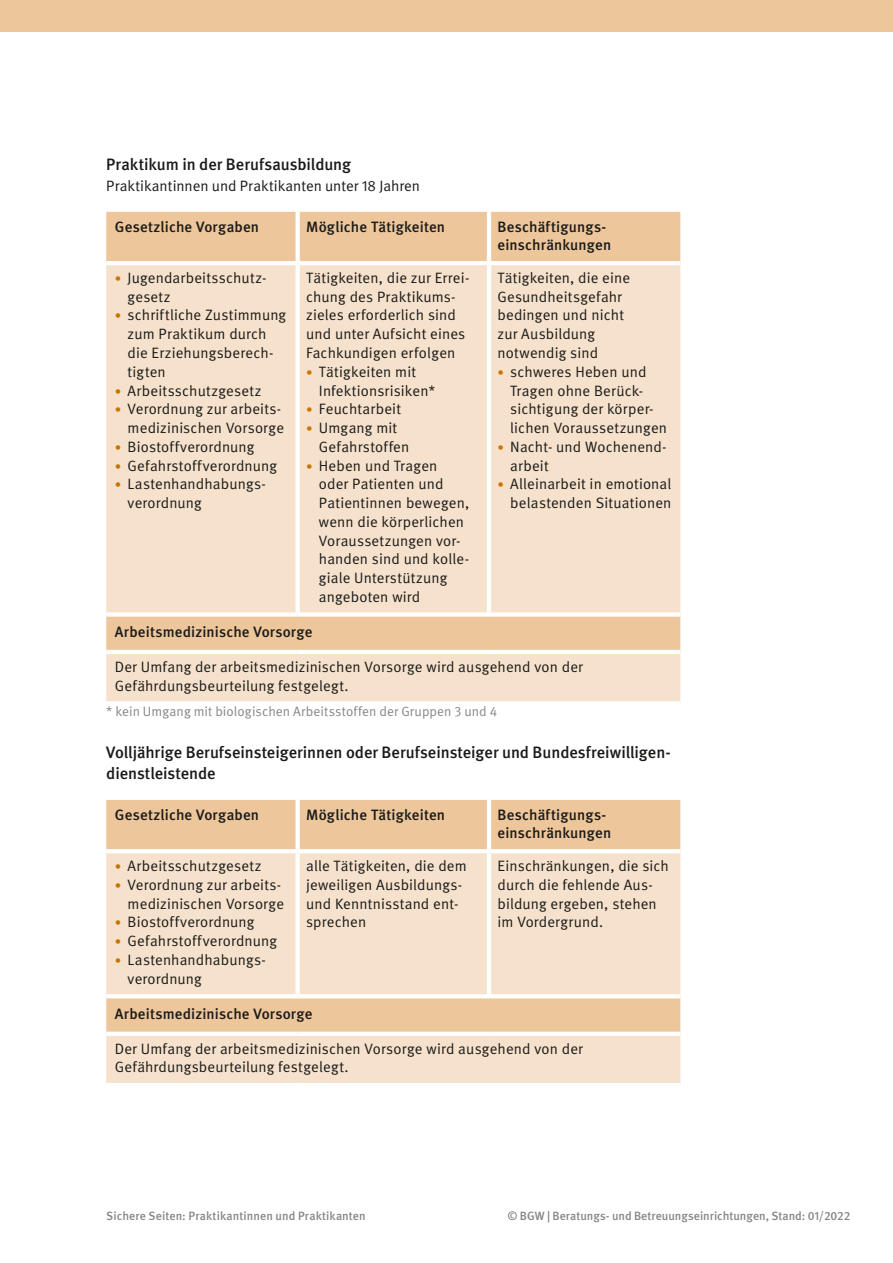
<style>
.page{position:relative;width:893px;height:1263px;background:#fff}
.page>*{position:absolute;margin:0;border:0;box-sizing:border-box;transform-origin:0 0}
.t1{font:500 16.5px/21px "DGUV Meta";color:#1a1a18}
.t2{font:15px/18.8px "DGUV Meta";letter-spacing:.01em;color:#1a1a18}
.t3{font:500 15px/18.8px "DGUV Meta";letter-spacing:.01em;color:#1a1a18}
.t4{font:13.5px "DGUV Meta";letter-spacing:.005em;color:#878786}
.t5{font:500 12px "DGUV Meta";letter-spacing:.005em;color:#878786}
.s1{font-size:12.75px;color:#cc7300}
</style>
<div class="page">
<div style="left:0;top:0;width:893px;height:32px;background:#edc69b"></div>
<div style="left:106px;top:212px;width:574px;height:49px;background:#edc69b"></div>
<svg style="left:106px;top:265px;width:574px;height:436px;fill:#f6e2cc"></svg>
<svg style="left:296px;top:212px;width:4px;height:49px"></svg>
<hr style="left:487px;top:212px;width:4px;height:49px;background:#fff">
<hr style="left:296px;top:265px;width:4px;height:347px;background:#fff">
<hr style="left:487px;top:265px;width:4px;height:347px;background:#fff">
<div style="left:106px;top:612px;width:192px;height:5px;background:#fff"></div>
<div style="left:298px;top:612px;width:191px;height:5px;background:#fff"></div>
<div style="left:489px;top:612px;width:191px;height:5px;background:#fff"></div>
<hr style="left:106px;top:650px;width:192px;height:4px;background:#fff">
<hr style="left:298px;top:650px;width:191px;height:4px;background:#fff">
<hr style="left:489px;top:650px;width:191px;height:4px;background:#fff">
<div style="left:106px;top:800px;width:574px;height:49px;background:#edc69b"></div>
<svg style="left:106px;top:853px;width:574px;height:230px;fill:#f6e2cc"></svg>
<svg style="left:296px;top:800px;width:4px;height:49px"></svg>
<hr style="left:487px;top:800px;width:4px;height:49px;background:#fff">
<hr style="left:296px;top:853px;width:4px;height:141px;background:#fff">
<hr style="left:487px;top:853px;width:4px;height:141px;background:#fff">
<hr style="left:106px;top:994px;width:192px;height:4px;background:#fff">
<hr style="left:298px;top:994px;width:191px;height:4px;background:#fff">
<hr style="left:489px;top:994px;width:191px;height:4px;background:#fff">
<div style="left:106px;top:1031px;width:192px;height:5px;background:#fff"></div>
<div style="left:298px;top:1031px;width:191px;height:5px;background:#fff"></div>
<div style="left:489px;top:1031px;width:191px;height:5px;background:#fff"></div>
<p class="t1" style="left:106px;top:154px;width:246px">Praktikum in der Berufsausbildung</p>
<p class="t2" style="left:106px;top:177px;width:315px">Praktikantinnen und Praktikanten unter 18 Jahren</p>
<p class="t3" style="left:115px;top:218px;width:146px">Gesetzliche Vorgaben</p>
<p class="t3" style="left:306px;top:218px;width:140px">Mögliche Tätigkeiten</p>
<p class="t3" style="left:497px;top:218px;width:115px">Beschäftigungs&shy;einschränkungen</p>
<p class="t2" style="left:128px;top:269px;width:139px;text-indent:-13px"><span class="s1">•</span> Jugendarbeitsschutz&shy;gesetz</p>
<p class="t2" style="left:128px;top:306px;width:160px;text-indent:-13px"><span class="s1">•</span> schriftliche Zustimmung zum Praktikum durch die Erziehungsberech&shy;tigten</p>
<p class="t2" style="left:115px;top:381px;width:148px"><span class="s1">•</span> Arbeitsschutzgesetz</p>
<p class="t2" style="left:115px;top:400px;width:171px;text-align:right"><span class="s1">•</span> Verordnung zur arbeits&shy;medizinischen Vorsorge</p>
<p class="t2" style="left:115px;top:437px;width:141px"><span class="s1">•</span> Biostoffverordnung</p>
<p class="t2" style="left:115px;top:456px;width:164px"><span class="s1">•</span> Gefahrstoffverordnung</p>
<p class="t2" style="left:128px;top:475px;width:138px;text-indent:-13px"><span class="s1">•</span> Lastenhandhabungs&shy;verordnung</p>
<p class="t2" style="left:306px;top:269px;width:163px">Tätigkeiten, die zur Errei&shy;chung des Praktikums&shy;zieles erforderlich sind und unter Aufsicht eines<br>Fachkundigen erfolgen</p>
<p class="t2" style="left:319px;top:362px;width:118px;text-indent:-13px"><span class="s1">•</span> Tätigkeiten mit<br>Infektionsrisiken*</p>
<p class="t2" style="left:306px;top:400px;width:96px"><span class="s1">•</span> Feuchtarbeit</p>
<p class="t2" style="left:319px;top:419px;width:92px;text-indent:-13px"><span class="s1">•</span> Umgang mit<br>Gefahrstoffen</p>
<p class="t2" style="left:319px;top:456px;width:152px;text-indent:-13px"><span class="s1">•</span> Heben und Tragen oder Patienten und<br>Patientinnen bewegen, wenn die körperlichen<br>Voraussetzungen vor&shy;handen sind und kolle&shy;giale Unterstützung angeboten wird</p>
<p class="t2" style="left:497px;top:269px;width:134px">Tätigkeiten, die eine<br>Gesundheitsgefahr bedingen und nicht zur Ausbildung notwendig sind</p>
<p class="t2" style="left:510px;top:362px;width:158px;text-indent:-13px"><span class="s1">•</span> schweres Heben und<br>Tragen ohne Berück&shy;sichtigung der körper&shy;lichen Voraussetzungen</p>
<p class="t2" style="left:510px;top:437px;width:156px;text-indent:-13px"><span class="s1">•</span> Nacht- und Wochenend&shy;arbeit</p>
<p class="t2" style="left:497px;top:475px;width:175px;text-align:right"><span class="s1">•</span> Alleinarbeit in emotional belastenden Situationen</p>
<p class="t3" style="left:115px;top:623px;width:199px">Arbeitsmedizinische Vorsorge</p>
<p class="t2" style="left:115px;top:657px;width:470px">Der Umfang der arbeitsmedizinischen Vorsorge wird ausgehend von der<br>Gefährdungsbeurteilung festgelegt.</p>
<p class="t4" style="left:106px;top:703px;width:392px">* kein Umgang mit biologischen Arbeitsstoffen der Gruppen 3 und 4</p>
<p class="t1" style="left:106px;top:742px;width:566px">Volljährige Berufseinsteigerinnen oder Berufseinsteiger und Bundesfreiwilligen&shy;dienstleistende</p>
<p class="t3" style="left:115px;top:806px;width:146px">Gesetzliche Vorgaben</p>
<p class="t3" style="left:306px;top:806px;width:140px">Mögliche Tätigkeiten</p>
<p class="t3" style="left:497px;top:806px;width:115px">Beschäftigungs&shy;einschränkungen</p>
<p class="t2" style="left:115px;top:857px;width:148px"><span class="s1">•</span> Arbeitsschutzgesetz</p>
<p class="t2" style="left:115px;top:875px;width:171px;text-align:right"><span class="s1">•</span> Verordnung zur arbeits&shy;medizinischen Vorsorge</p>
<p class="t2" style="left:115px;top:913px;width:141px"><span class="s1">•</span> Biostoffverordnung</p>
<p class="t2" style="left:115px;top:932px;width:164px"><span class="s1">•</span> Gefahrstoffverordnung</p>
<p class="t2" style="left:128px;top:950px;width:138px;text-indent:-13px"><span class="s1">•</span> Lastenhandhabungs&shy;verordnung</p>
<p class="t2" style="left:306px;top:857px;width:162px">alle Tätigkeiten, die dem jeweiligen Ausbildungs&shy;und Kenntnisstand ent&shy;sprechen</p>
<p class="t2" style="left:497px;top:857px;width:173px">Einschränkungen, die sich durch die fehlende Aus&shy;bildung ergeben, stehen im Vordergrund.</p>
<p class="t3" style="left:115px;top:1004px;width:199px">Arbeitsmedizinische Vorsorge</p>
<p class="t2" style="left:115px;top:1039px;width:470px">Der Umfang der arbeitsmedizinischen Vorsorge wird ausgehend von der<br>Gefährdungsbeurteilung festgelegt.</p>
<p class="t5" style="left:106px;top:1209px;width:261px">Sichere Seiten: Praktikantinnen und Praktikanten</p>
<p class="t5" style="left:507px;top:1209px;width:345px">© BGW | Beratungs- und Betreuungseinrichtungen, Stand: 01/2022</p>
</div>
